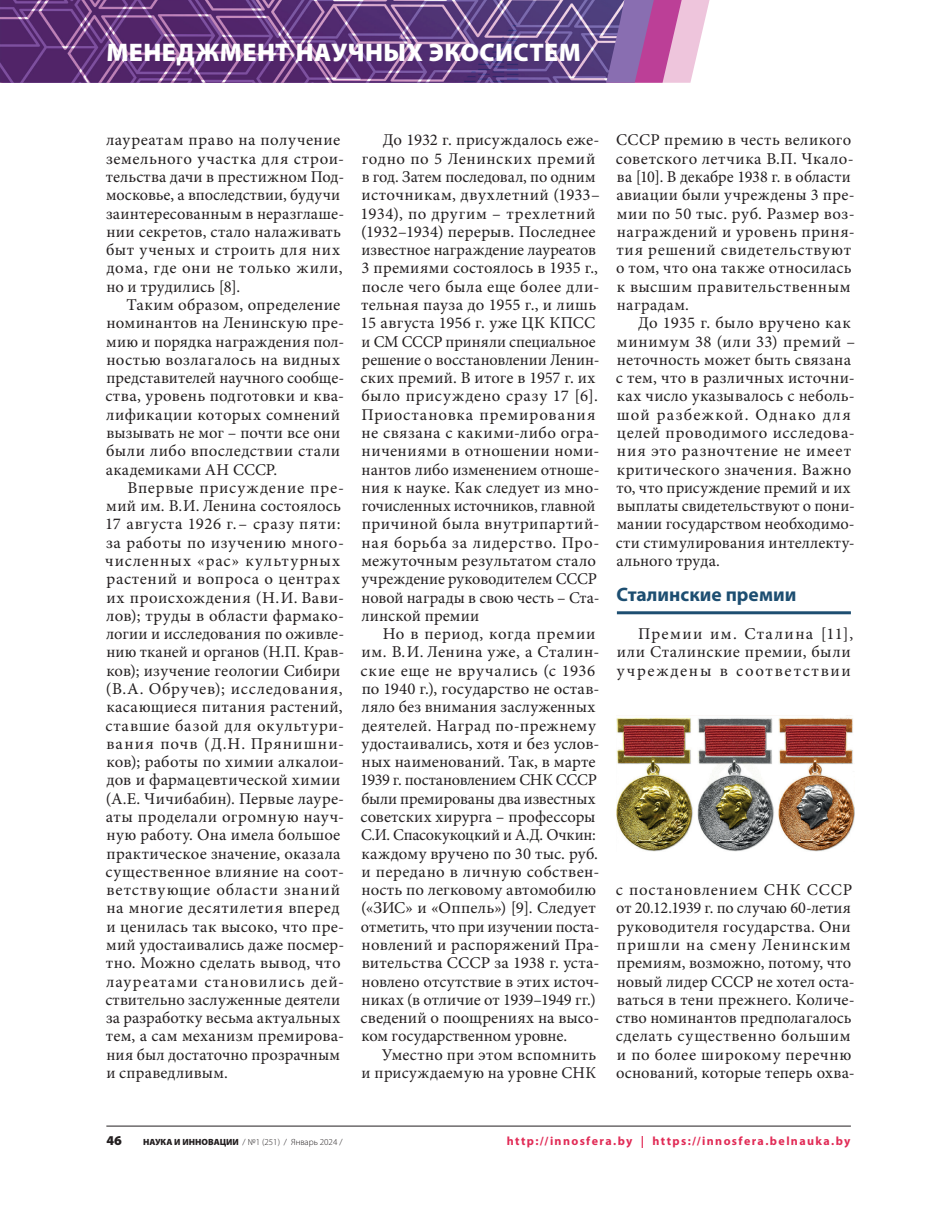
<style>
.page{position:relative;width:936px;height:1212px;background:#fff}
.page>*{position:absolute;margin:0;border:0;box-sizing:border-box;transform-origin:0 0}
.t1{font:900 25.5px "Myriad Pro";letter-spacing:.015em;color:#fff}
.t2{font:700 19.5px "Myriad Pro";color:#1d4e71}
.t3{font:16.5px/18.3px "Minion Pro";letter-spacing:.02em;color:#231f20}
.t4{font:16.5px/18.3px "Minion Pro";letter-spacing:.085em;color:#231f20}
.t5{font:900 13.5px "Myriad Pro";color:#231f20}
.t6{font:700 12px "Myriad Pro";letter-spacing:.115em;color:#e12b56}
.t7{font:300 9px "Myriad Pro";color:#231f20}
.s1{font-weight:900}
</style>
<div class="page">
<svg style="left:681px;top:0;width:28px;height:83px;fill:#eec5dc"></svg>
<svg style="left:653px;top:0;width:28px;height:83px;background:#cb69ad"></svg>
<svg style="left:624px;top:0;width:29px;height:83px;background:#9860a9"></svg>
<img style="left:0;top:0;width:624px;height:83px">
<hr style="left:617px;top:611px;width:233px;height:3px;background:#1d4e71">
<img style="left:617px;top:718px;width:237px;height:133px">
<hr style="left:106px;top:1126px;width:744px;height:1px;background:#231f20">
<h1 class="t1" style="left:106px;top:38px;width:476px">МЕНЕДЖМЕНТ НАУЧНЫХ ЭКОСИСТЕМ</h1>
<p class="t3" style="left:106px;top:131px;width:240px">лауреатам право на получение земельного участка для строи‑ тельства дачи в престижном Под‑ московье, а впоследствии, будучи заинтересованным в неразглаше‑ нии секретов, стало налаживать быт ученых и строить для них дома, где они не только жили, но и трудились [8].</p>
<p class="t3" style="left:105px;top:296px;width:240px;text-indent:21px">Таким образом, определение номинантов на Ленинскую пре‑ мию и порядка награждения пол‑ ностью возлагалось на видных представителей научного сообще‑ ства, уровень подготовки и ква‑ лификации которых сомнений вызывать не мог – почти все они были либо впоследствии стали академиками АН СССР.</p>
<p class="t3" style="left:105px;top:478px;width:241px;text-indent:22px">Впервые присуждение пре‑ мий им. В.И. Ленина состоялось<br>17 августа 1926 г.– сразу пяти: за работы по изучению много‑ численных «рас» культурных растений и вопроса о центрах их происхождения (Н.И. Вави‑ лов); труды в области фармако‑ логии и исследования по оживле‑ нию тканей и органов (Н.П. Крав‑ ков); изучение геологии Сибири (В.А. Обручев); исследования, касающиеся питания растений, ставшие базой для окультури‑ вания почв (Д.Н. Прянишни‑ ков); работы по химии алкалои‑ дов и фармацевтической химии (А.Е. Чичибабин). Первые лауре‑ аты проделали огромную науч‑ ную работу. Она имела большое практическое значение, оказала существенное влияние на соот‑ ветствующие области знаний на многие десятилетия вперед и ценилась так высоко, что пре‑ мий удостаивались даже посмер‑ тно. Можно сделать вывод, что лауреатами становились дей‑ ствительно заслуженные деятели за разработку весьма актуальных тем, а сам механизм премирова‑ ния был достаточно прозрачным и справедливым.</p>
<p class="t3" style="left:360px;top:131px;width:241px;text-indent:22px">До 1932 г. присуждалось еже‑ годно по 5 Ленинских премий в год. Затем последовал, по одним источникам, двухлетний (1933–<br>1934), по другим – трехлетний (1932–1934) перерыв. Последнее известное награждение лауреатов<br>3 премиями состоялось в 1935 г., после чего была еще более дли‑ тельная пауза до 1955 г., и лишь<br>15 августа 1956 г. уже ЦК КПСС и СМ СССР приняли специальное решение о восстановлении Ленин‑ ских премий. В итоге в 1957 г. их было присуждено сразу 17 [6].<br>Приостановка премирования не связана с какими-либо огра‑ ничениями в отношении номи‑ нантов либо изменением отноше‑ ния к науке. Как следует из мно‑ гочисленных источников, главной причиной была внутрипартий‑ ная борьба за лидерство. Про‑ межуточным результатом стало учреждение руководителем СССР новой награды в свою честь – Ста‑ линской премии</p>
<p class="t3" style="left:360px;top:625px;width:241px;text-indent:22px">Но в период, когда премии им. В.И. Ленина уже, а Сталин‑ ские еще не вручались (с 1936 по 1940 г.), государство не остав‑ ляло без внимания заслуженных деятелей. Наград по-прежнему удостаивались, хотя и без услов‑ ных наименований. Так, в марте<br>1939 г. постановлением СНК СССР были премированы два известных советских хирурга – профессоры<br>С.И. Спасокукоцкий и А.Д. Очкин: каждому вручено по 30 тыс. руб. и передано в личную собствен‑ ность по легковому автомобилю («ЗИС» и «Оппель») [9]. Следует отметить, что при изучении поста‑ новлений и распоряжений Пра‑ вительства СССР за 1938 г. уста‑ новлено отсутствие в этих источ‑ никах (в отличие от 1939–1949 гг.) сведений о поощрениях на высо‑ ком государственном уровне.</p>
<p class="t3" style="left:361px;top:1045px;width:236px;text-align:right">Уместно при этом вспомнить<br>и присуждаемую на уровне СНК</p>
<p class="t3" style="left:616px;top:131px;width:240px">СССР премию в честь великого советского летчика В.П. Чкало-- ва [10]. В декабре 1938 г. в области авиации были учреждены 3 пре‑ мии по 50 тыс. руб. Размер воз‑ награждений и уровень приня‑ тия решений свидетельствуют о том, что она также относилась к высшим правительственным наградам.</p>
<p class="t3" style="left:616px;top:314px;width:241px;text-indent:22px">До 1935 г. было вручено как минимум 38 (или 33) премий – неточность может быть связана с тем, что в различных источни‑ ках число указывалось с неболь‑ шой разбежкой. Однако для целей проводимого исследова‑ ния это разночтение не имеет критического значения. Важно то, что присуждение премий и их выплаты свидетельствуют о пони‑ мании государством необходимо‑ сти стимулирования интеллекту‑ ального труда.</p>
<p class="t2" style="left:616px;top:582px;width:181px">Сталинские премии</p>
<p class="t4" style="left:616px;top:625px;width:238px;text-indent:21px">Премии им. Сталина [11], или Сталинские премии, были учреждены в соответствии</p>
<p class="t3" style="left:616px;top:881px;width:240px">с постановлением СНК СССР от 20.12.1939 г. по случаю 60‑летия руководителя государства. Они пришли на смену Ленинским премиям, возможно, потому, что новый лидер СССР не хотел оста‑ ваться в тени прежнего. Количе‑ ство номинантов предполагалось сделать существенно большим и по более широкому перечню оснований, которые теперь охва‑</p>
<p class="t5" style="left:106px;top:1133px;width:17px">46</p>
<p class="t7" style="left:143px;top:1137px;width:201px"><span class="s1">НАУКА И ИННОВАЦИИ</span> / №1 (251) / Январь 2024 /</p>
<p class="t6" style="left:507px;top:1133px;width:345px">http://innosfera.by | https://innosfera.belnauka.by</p>
</div>
